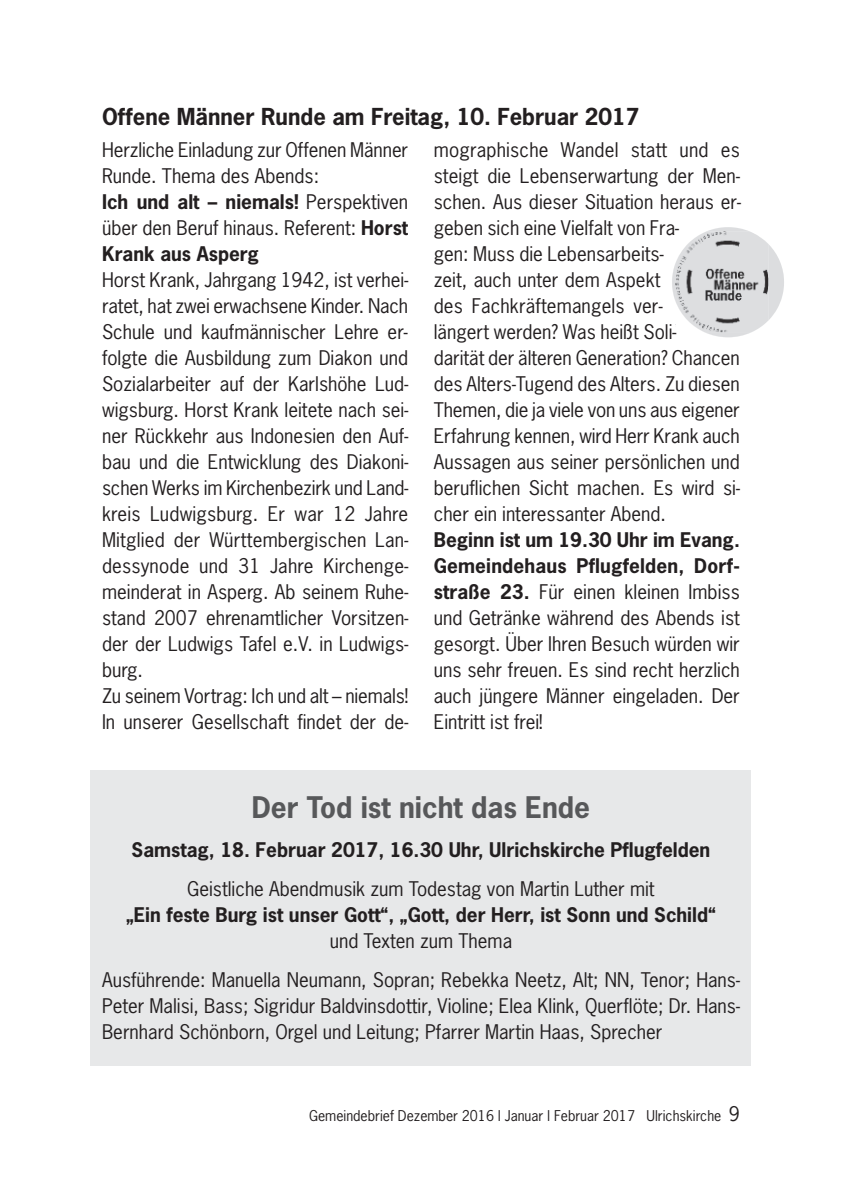
<style>
.page{position:relative;width:842px;height:1191px;background:#fff}
.page>*{position:absolute;margin:0;border:0;box-sizing:border-box;transform-origin:0 0}
.t1{font:700 28px "News Gothic";color:#57585a}
.t2{font:700 22px "News Gothic";color:#231f20}
.t3{font:19px/26px "News Gothic";color:#231f20}
.t4{font:700 19px "News Gothic";color:#231f20}
.t5{font:14px "News Gothic";color:#231f20}
.s1{font-weight:700}
.s2{font-size:19px}
</style>
<div class="page">
<svg style="left:672px;top:227px;width:112px;height:110px"></svg>
<img style="left:675px;top:231px;width:93px;height:101px">
<div style="left:91px;top:770px;width:660px;height:296px;background:#e7e8e9"></div>
<p class="t2" style="left:102px;top:104px;width:539px">Offene Männer Runde am Freitag, 10. Februar 2017</p>
<p class="t3" style="left:102px;top:137px;width:308px">Herzliche Einladung zur Offenen Männer<br>Runde. Thema des Abends:<br><span class="s1">Ich und alt – niemals!</span> Perspektiven über den Beruf hinaus. Referent: <span class="s1">Horst<br>Krank aus Asperg</span></p>
<p class="t3" style="left:102px;top:267px;width:308px">Horst Krank, Jahrgang 1942, ist verhei&shy;ratet, hat zwei erwachsene Kinder. Nach Schule und kaufmännischer Lehre er&shy;folgte die Ausbildung zum Diakon und Sozialarbeiter auf der Karlshöhe Lud&shy;wigsburg. Horst Krank leitete nach sei&shy;ner Rückkehr aus Indonesien den Auf&shy;bau und die Entwicklung des Diakoni&shy;schen Werks im Kirchenbezirk und Land&shy;kreis Ludwigsburg. Er war 12 Jahre Mitglied der Württembergischen Lan&shy;dessynode und 31 Jahre Kirchenge&shy;meinderat in Asperg. Ab seinem Ruhe&shy;stand 2007 ehrenamtlicher Vorsitzen&shy;der der Ludwigs Tafel e.V. in Ludwigs&shy;burg.<br>Zu seinem Vortrag: Ich und alt – niemals!<br>In unserer Gesellschaft findet der de-</p>
<p class="t3" style="left:434px;top:137px;width:309px">mographische Wandel statt und es steigt die Lebenserwartung der Men&shy;schen. Aus dieser Situation heraus er&shy;geben sich eine Vielfalt von Fra-<br>gen: Muss die Lebensarbeits-<br>zeit, auch unter dem Aspekt<br>des Fachkräftemangels ver-<br>längert werden? Was heißt Soli-<br>darität der älteren Generation? Chancen des Alters-Tugend des Alters. Zu diesen Themen, die ja viele von uns aus eigener Erfahrung kennen, wird Herr Krank auch Aussagen aus seiner persönlichen und beruflichen Sicht machen. Es wird si&shy;cher ein interessanter Abend.</p>
<p class="t3" style="left:434px;top:527px;width:308px;text-align:justify"><span class="s1">Beginn ist um 19.30 Uhr im Evang.<br>Gemeindehaus Pflugfelden, Dorf&shy;straße 23.</span> Für einen kleinen Imbiss und Getränke während des Abends ist gesorgt. Über Ihren Besuch würden wir uns sehr freuen. Es sind recht herzlich auch jüngere Männer eingeladen. Der Eintritt ist frei!</p>
<h1 class="t1" style="left:252px;top:791px;width:340px">Der Tod ist nicht das Ende</h1>
<p class="t4" style="left:132px;top:839px;width:580px">Samstag, 18. Februar 2017, 16.30 Uhr, Ulrichskirche Pflugfelden</p>
<p class="t3" style="left:187px;top:876px;width:469px">Geistliche Abendmusik zum Todestag von Martin Luther mit</p>
<p class="t4" style="left:126px;top:904px;width:591px">„Ein feste Burg ist unser Gott“, „Gott, der Herr, ist Sonn und Schild“</p>
<p class="t3" style="left:102px;top:921px;width:639px;line-height:39px;text-align:center">und Texten zum Thema<br>Ausführende: Manuella Neumann, Sopran; Rebekka Neetz, Alt; NN, Tenor; Hans-</p>
<p class="t3" style="left:102px;top:993px;width:639px">Peter Malisi, Bass; Sigridur Baldvinsdottir, Violine; Elea Klink, Querflöte; Dr. Hans-<br>Bernhard Schönborn, Orgel und Leitung; Pfarrer Martin Haas, Sprecher</p>
<p class="t5" style="left:309px;top:1107px;width:432px">Gemeindebrief Dezember 2016 | Januar | Februar 2017 Ulrichskirche <span class="s2">9</span></p>
</div>
